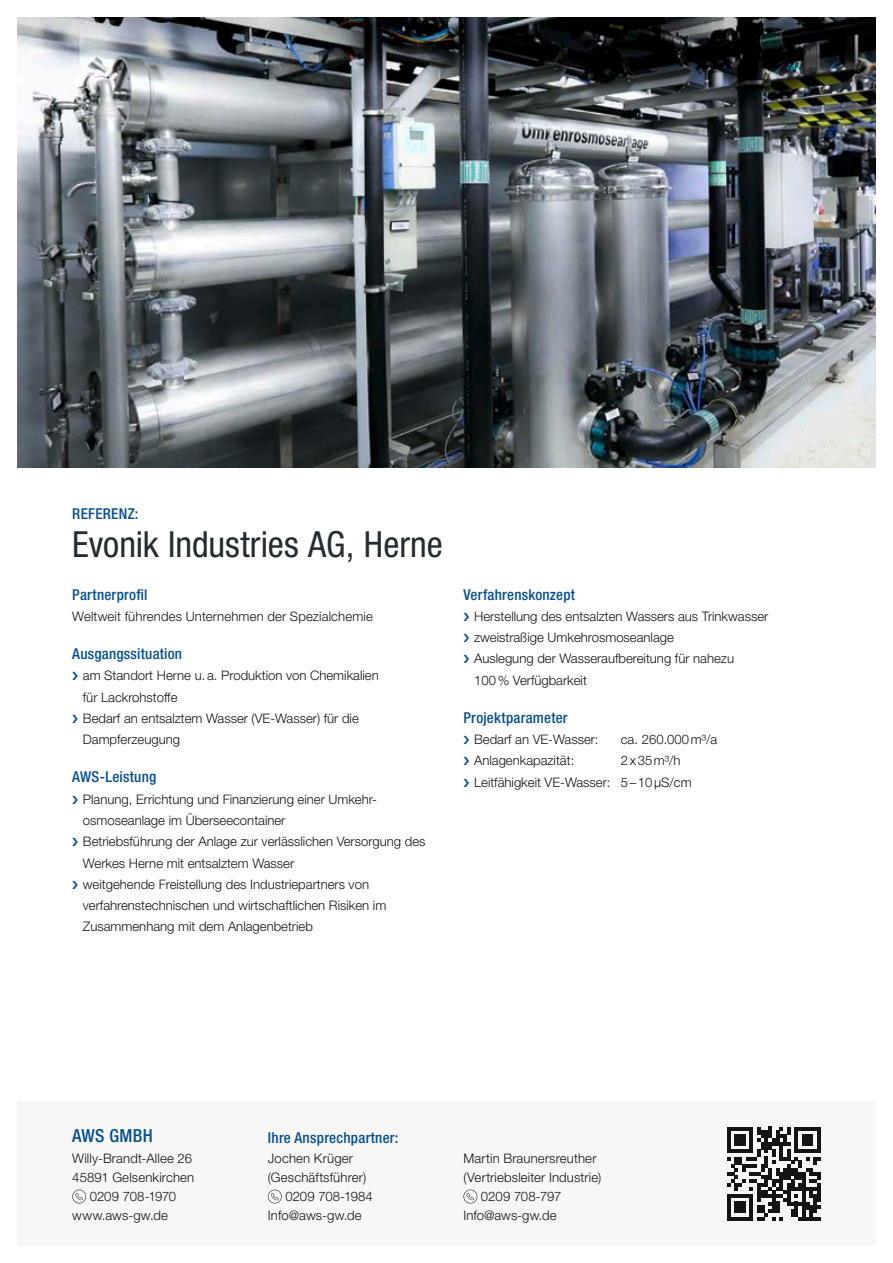
<style>
.page{position:relative;width:893px;height:1263px;background:#fff}
.page>*{position:absolute;margin:0;border:0;box-sizing:border-box;transform-origin:0 0}
.H2-P___GW-Blau{font:condensed 36px "Helvetica Neue LT Pro";color:#232c31}
.t1{font:500 condensed 18px "Helvetica Neue LT Pro";letter-spacing:.02em;color:#064f91}
.H3-P___schwarz{font:500 condensed 15px "Helvetica Neue LT Pro";letter-spacing:.015em;color:#064f91}
.B2-P___schwarz_links{font:300 13.2px/21.3px "Helvetica Neue LT Pro";color:#141414}
</style>
<div class="page">
<img style="left:17px;top:17px;width:859px;height:451px">
<div style="left:17px;top:1101px;width:859px;height:145px;background:#f7f7f6"></div>
<svg style="left:72px;top:1189px;width:14px;height:14px"></svg>
<svg style="left:268px;top:1189px;width:14px;height:14px"></svg>
<svg style="left:463px;top:1189px;width:14px;height:14px"></svg>
<svg style="left:727px;top:1127px;width:94px;height:93px"></svg>
<p class="H3-P___schwarz" style="left:72px;top:504px;width:68px">REFERENZ:</p>
<p class="H2-P___GW-Blau" style="left:72px;top:523px;width:372px">Evonik Industries AG, Herne</p>
<p class="H3-P___schwarz" style="left:72px;top:585px;width:77px">Partnerprofil</p>
<p class="B2-P___schwarz_links" style="left:72px;top:605px;width:302px">Weltweit führendes Unternehmen der Spezialchemie</p>
<p class="H3-P___schwarz" style="left:72px;top:645px;width:111px">Ausgangssituation</p>
<p class="B2-P___schwarz_links" style="left:83px;top:665px;width:297px">am Standort Herne u.a. Produktion von Chemikalien für Lackrohstoffe</p>
<p class="B2-P___schwarz_links" style="left:83px;top:707px;width:277px">Bedarf an entsalztem Wasser (VE-Wasser) für die<br>Dampferzeugung</p>
<p class="H3-P___schwarz" style="left:72px;top:768px;width:85px">AWS-Leistung</p>
<p class="B2-P___schwarz_links" style="left:83px;top:788px;width:294px">Planung, Errichtung und Finanzierung einer Umkehr&shy;osmoseanlage im Überseecontainer</p>
<p class="B2-P___schwarz_links" style="left:83px;top:831px;width:344px">Betriebsführung der Anlage zur verlässlichen Versorgung des<br>Werkes Herne mit entsalztem Wasser</p>
<p class="B2-P___schwarz_links" style="left:83px;top:873px;width:305px">weitgehende Freistellung des Industriepartners von verfahrenstechnischen und wirtschaftlichen Risiken im<br>Zusammenhang mit dem Anlagenbetrieb</p>
<p class="H3-P___schwarz" style="left:463px;top:585px;width:113px">Verfahrenskonzept</p>
<p class="B2-P___schwarz_links" style="left:474px;top:605px;width:296px">Herstellung des entsalzten Wassers aus Trinkwasser</p>
<p class="B2-P___schwarz_links" style="left:474px;top:626px;width:201px">zweistraßige Umkehrosmoseanlage</p>
<p class="B2-P___schwarz_links" style="left:474px;top:648px;width:261px">Auslegung der Wasseraufbereitung für nahezu<br>100% Verfügbarkeit</p>
<p class="H3-P___schwarz" style="left:463px;top:709px;width:106px">Projektparameter</p>
<p class="B2-P___schwarz_links" style="left:474px;top:728px;width:126px">Bedarf an VE-Wasser:</p>
<p class="B2-P___schwarz_links" style="left:621px;top:728px;width:98px">ca. 260.000m³/a</p>
<p class="B2-P___schwarz_links" style="left:474px;top:750px;width:102px">Anlagenkapazität:</p>
<p class="B2-P___schwarz_links" style="left:621px;top:750px;width:61px">2x35m³/h</p>
<p class="B2-P___schwarz_links" style="left:474px;top:771px;width:219px">Leitfähigkeit VE-Wasser: 5–10µS/cm</p>
<h2 class="t1" style="left:72px;top:1125px;width:82px">AWS GMBH</h2>
<p class="B2-P___schwarz_links" style="left:72px;top:1147px;width:121px">Willy-Brandt-Allee 26</p>
<p class="B2-P___schwarz_links" style="left:72px;top:1166px;width:124px">45891 Gelsenkirchen</p>
<p class="B2-P___schwarz_links" style="left:90px;top:1186px;width:88px">0209 708-1970</p>
<p class="B2-P___schwarz_links" style="left:72px;top:1205px;width:97px">www.aws-gw.de</p>
<p class="H3-P___schwarz" style="left:268px;top:1129px;width:132px">Ihre Ansprechpartner:</p>
<p class="B2-P___schwarz_links" style="left:268px;top:1147px;width:87px">Jochen Krüger</p>
<p class="B2-P___schwarz_links" style="left:268px;top:1166px;width:100px">(Geschäftsführer)</p>
<p class="B2-P___schwarz_links" style="left:285px;top:1186px;width:89px">0209 708-1984</p>
<p class="B2-P___schwarz_links" style="left:268px;top:1205px;width:95px">Info@aws-gw.de</p>
<p class="B2-P___schwarz_links" style="left:463px;top:1147px;width:134px">Martin Braunersreuther</p>
<p class="B2-P___schwarz_links" style="left:463px;top:1166px;width:139px">(Vertriebsleiter Industrie)</p>
<p class="B2-P___schwarz_links" style="left:481px;top:1186px;width:82px">0209 708-797</p>
<p class="B2-P___schwarz_links" style="left:463px;top:1205px;width:94px">Info@aws-gw.de</p>
</div>
